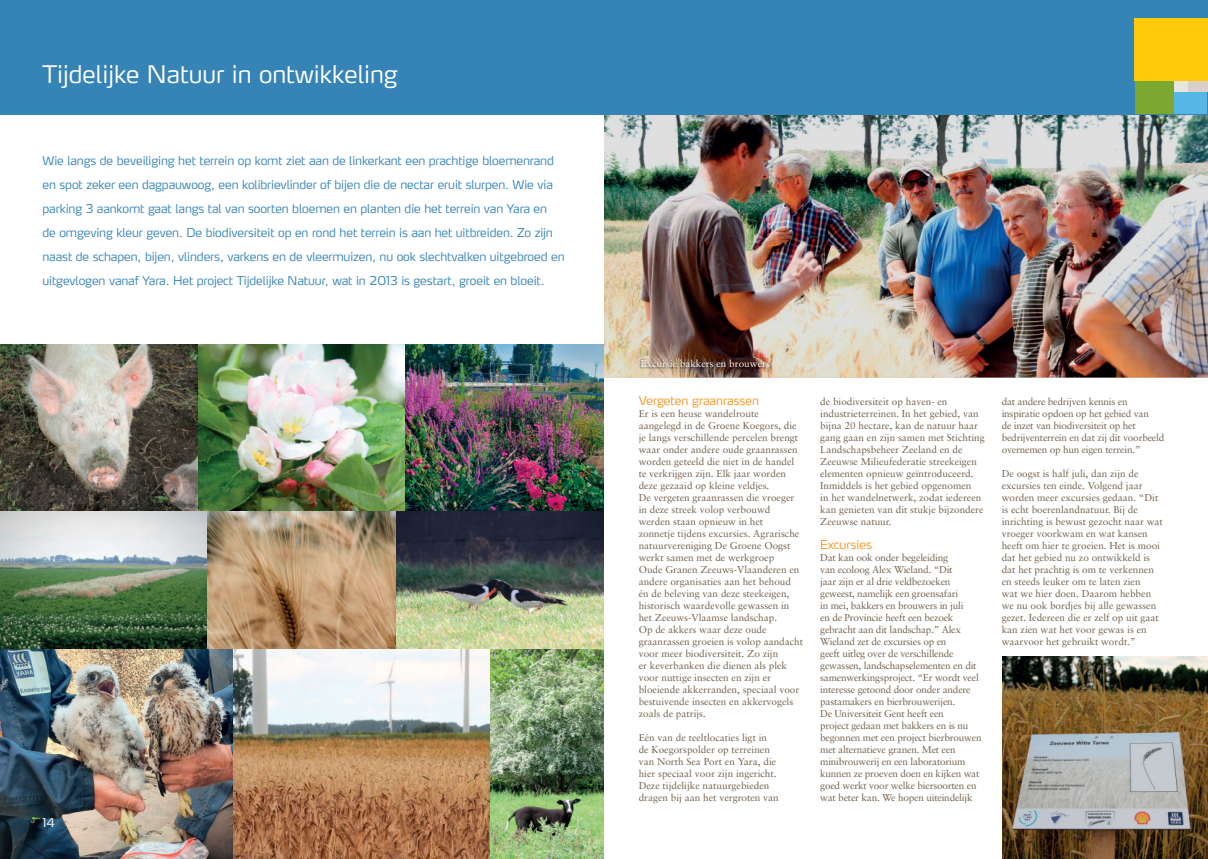
<style>
.page{position:relative;width:1208px;height:859px;background:#fff}
.page>*{position:absolute;margin:0;border:0;box-sizing:border-box;transform-origin:0 0}
.t1{font:300 24px "Max LF";color:#fff}
.t2{font:300 12px/24px "Max LF";letter-spacing:-.01em;color:#3684b6}
.t3{font:300 12px "Max LF";color:#f7931d}
.t4{font:300 12px "Max LF";color:#fff}
.t5{font:10px/12px "Sabon";color:#75614d}
.t6{font:10px/12px "Sabon";letter-spacing:-.02em;color:#75614d}
.t7{font:10px "Sabon";color:#fff}
</style>
<div class="page">
<img style="left:1002px;top:657px;width:206px;height:202px">
<img style="left:604px;top:114px;width:604px;height:264px">
<div style="left:0;top:0;width:1208px;height:114px;background:#3684b6"></div>
<div style="left:1135px;top:81px;width:39px;height:33px;background:#7da830"></div>
<div style="left:1135px;top:19px;width:73px;height:62px;background:#feca0a"></div>
<div style="left:1174px;top:92px;width:33px;height:22px;background:#56b7e7"></div>
<div style="left:1187px;top:81px;width:21px;height:11px;background:#d8d0c9"></div>
<div style="left:1174px;top:81px;width:13px;height:11px;background:#e7e6de"></div>
<img style="left:639px;top:358px;width:132px;height:11px">
<img style="left:0;top:345px;width:198px;height:166px">
<img style="left:0;top:649px;width:234px;height:210px">
<svg style="left:234px;top:649px;width:257px;height:210px"></svg>
<img style="left:491px;top:649px;width:113px;height:210px">
<img style="left:198px;top:345px;width:208px;height:166px">
<img style="left:406px;top:345px;width:198px;height:166px">
<img style="left:0;top:511px;width:208px;height:138px">
<svg style="left:208px;top:511px;width:188px;height:138px;background:#b69671"></svg>
<img style="left:396px;top:511px;width:208px;height:138px">
<h1 class="t1" style="left:43px;top:59px;width:357px">Tijdelijke Natuur in ontwikkeling</h1>
<p class="t2" style="left:43px;top:148px;width:523px">Wie langs de beveiliging het terrein op komt ziet aan de linkerkant een prachtige bloemenrand en spot zeker een dagpauwoog, een kolibrievlinder of bijen die de nectar eruit slurpen. Wie via parking 3 aankomt gaat langs tal van soorten bloemen en planten die het terrein van Yara en<br>de omgeving kleur geven. De biodiversiteit op en rond het terrein is aan het uitbreiden. Zo zijn naast de schapen, bijen, vlinders, varkens en de vleermuizen, nu ook slechtvalken uitgebroed en uitgevlogen vanaf Yara. Het project Tijdelijke Natuur, wat in 2013 is gestart, groeit en bloeit.</p>
<p class="t4" style="left:43px;top:815px;width:14px">14</p>
<p class="t7" style="left:640px;top:358px;width:131px">Excursie bakkers en brouwers</p>
<p class="t3" style="left:638px;top:393px;width:122px">Vergeten graanrassen</p>
<p class="t5" style="left:639px;top:407px;width:166px">Er is een heuse wandelroute aangelegd in de Groene Koegors, die je langs verschillende percelen brengt waar onder andere oude graanrassen worden geteeld die niet in de handel te verkrijgen zijn. Elk jaar worden deze gezaaid op kleine veldjes.<br>De vergeten graanrassen die vroeger in deze streek volop verbouwd werden staan opnieuw in het<br>zonnetje tijdens excursies. Agrarische natuurvereniging De Groene Oogst werkt samen met de werkgroep<br>Oude Granen Zeeuws-Vlaanderen en andere organisaties aan het behoud én de beleving van deze steekeigen, historisch waardevolle gewassen in het Zeeuws-Vlaamse landschap.<br>Op de akkers waar deze oude graanrassen groeien is volop aandacht voor meer biodiversiteit. Zo zijn<br>er keverbanken die dienen als plek voor nuttige insecten en zijn er bloeiende akkerranden, speciaal voor bestuivende insecten en akkervogels zoals de patrijs.</p>
<p class="t5" style="left:639px;top:731px;width:142px">Eén van de teeltlocaties ligt in de Koegorspolder op terreinen van North Sea Port en Yara, die hier speciaal voor zijn ingericht.<br>Deze tijdelijke natuurgebieden dragen bij aan het vergroten van</p>
<p class="t5" style="left:820px;top:395px;width:166px">de biodiversiteit op haven- en industrieterreinen. In het gebied, van bijna 20 hectare, kan de natuur haar gang gaan en zijn samen met Stichting Landschapsbeheer Zeeland en de Zeeuwse Milieufederatie streekeigen elementen opnieuw geïntroduceerd.<br>Inmiddels is het gebied opgenomen<br>in het wandelnetwerk, zodat iedereen kan genieten van dit stukje bijzondere Zeeuwse natuur.</p>
<p class="t3" style="left:820px;top:537px;width:53px">Excursies</p>
<p class="t6" style="left:820px;top:551px;width:163px">Dat kan ook onder begeleiding<br>van ecoloog Alex Wieland. “Dit<br>jaar zijn er al drie veldbezoeken geweest, namelijk een groensafari<br>in mei, bakkers en brouwers in juli<br>en de Provincie heeft een bezoek gebracht aan dit landschap.” Alex Wieland zet de excursies op en<br>geeft uitleg over de verschillende gewassen, landschapselementen en dit samenwerkingsproject. “Er wordt veel interesse getoond door onder andere pastamakers en bierbrouwerijen.<br>De Universiteit Gent heeft een<br>project gedaan met bakkers en is nu begonnen met een project bierbrouwen met alternatieve granen. Met een minibrouwerij en een laboratorium kunnen ze proeven doen en kijken wat goed werkt voor welke biersoorten en wat beter kan. We hopen uiteindelijk</p>
<p class="t6" style="left:1001px;top:395px;width:164px">dat andere bedrijven kennis en inspiratie opdoen op het gebied van<br>de inzet van biodiversiteit op het bedrijventerrein en dat zij dit voorbeeld overnemen op hun eigen terrein.”</p>
<p class="t5" style="left:1001px;top:467px;width:163px">De oogst is half juli, dan zijn de excursies ten einde. Volgend jaar worden meer excursies gedaan. “Dit is echt boerenlandnatuur. Bij de inrichting is bewust gezocht naar wat vroeger voorkwam en wat kansen heeft om hier te groeien. Het is mooi dat het gebied nu zo ontwikkeld is dat het prachtig is om te verkennen en steeds leuker om te laten zien<br>wat we hier doen. Daarom hebben we nu ook bordjes bij alle gewassen gezet. Iedereen die er zelf op uit gaat kan zien wat het voor gewas is en waarvoor het gebruikt wordt.”</p>
</div>
